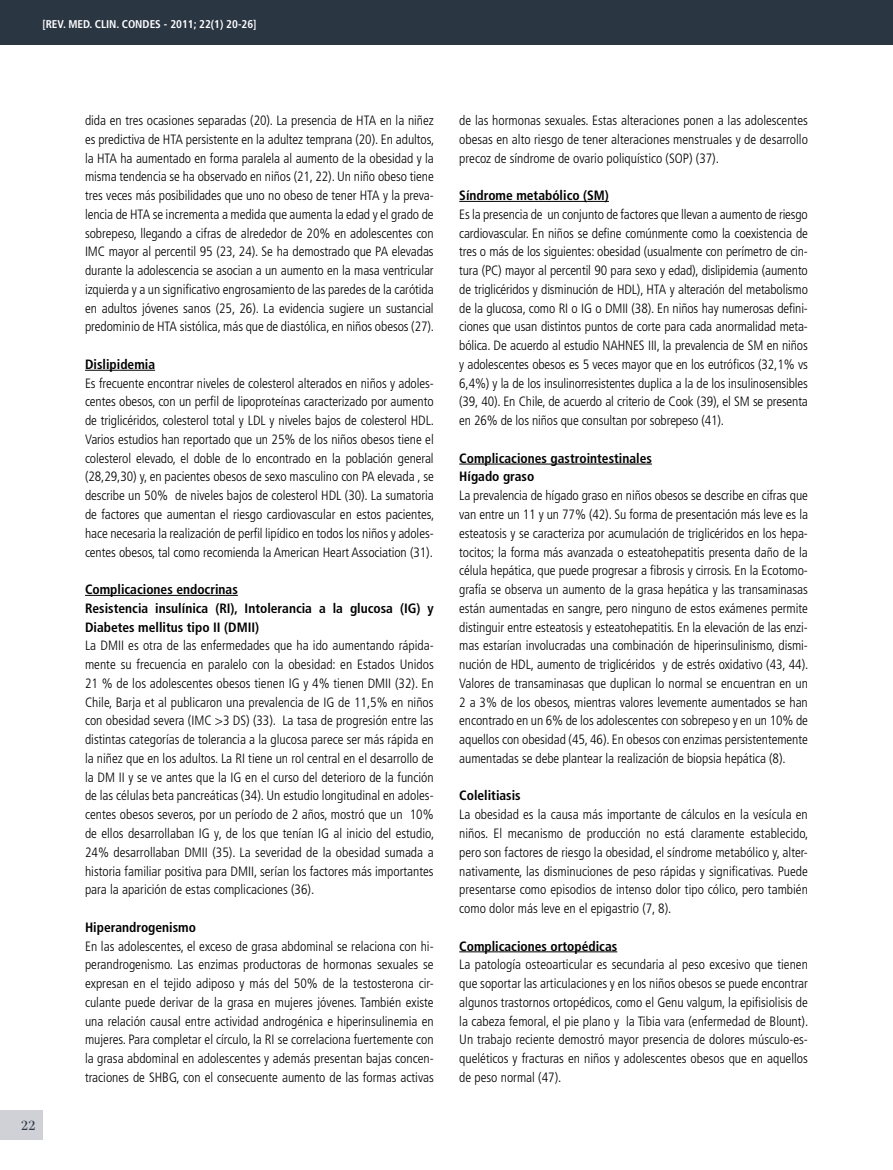
<style>
.page{position:relative;width:893px;height:1170px;background:#fff}
.page>*{position:absolute;margin:0;border:0;box-sizing:border-box;transform-origin:0 0}
.t1{font:19.5px "Filosofia Grand Caps";color:#2b3643;scale:1.1 1}
.t2{font:300 condensed 13.5px/18.8px "Frutiger";color:#000;text-align:justify}
.t3{font:700 condensed 13.5px/18.8px "Frutiger";color:#000}
.t4{font:700 condensed 11.25px "Frutiger";color:#fff}
</style>
<div class="page">
<div style="left:0;top:1110px;width:43px;height:30px;background:#cfd1d7"></div>
<hr style="left:85px;top:370px;width:70px;height:1px;background:#000">
<hr style="left:85px;top:595px;width:153px;height:1px;background:#000">
<hr style="left:459px;top:201px;width:150px;height:1px;background:#000">
<hr style="left:459px;top:463px;width:193px;height:1px;background:#000">
<hr style="left:459px;top:951px;width:158px;height:1px;background:#000">
<div style="left:0;top:0;width:893px;height:44px;background:#2b3643"></div>
<p class="t4" style="left:42px;top:17px;width:216px">[REV. MED. CLIN. CONDES - 2011; 22(1) 20-26]</p>
<h1 class="t1" style="left:21px;top:1113px;width:15px">22</h1>
<p class="t2" style="left:85px;top:111px;width:351px">dida en tres ocasiones separadas (20). La presencia de HTA en la niñez es predictiva de HTA persistente en la adultez temprana (20). En adultos, la HTA ha aumentado en forma paralela al aumento de la obesidad y la misma tendencia se ha observado en niños (21, 22). Un niño obeso tiene tres veces más posibilidades que uno no obeso de tener HTA y la preva&shy;lencia de HTA se incrementa a medida que aumenta la edad y el grado de sobrepeso, llegando a cifras de alrededor de 20% en adolescentes con IMC mayor al percentil 95 (23, 24). Se ha demostrado que PA elevadas durante la adolescencia se asocian a un aumento en la masa ventricular izquierda y a un significativo engrosamiento de las paredes de la carótida en adultos jóvenes sanos (25, 26). La evidencia sugiere un sustancial predominio de HTA sistólica, más que de diastólica, en niños obesos (27).</p>
<p class="t3" style="left:85px;top:355px;width:72px">Dislipidemia</p>
<p class="t2" style="left:85px;top:374px;width:351px">Es frecuente encontrar niveles de colesterol alterados en niños y adoles&shy;centes obesos, con un perfil de lipoproteínas caracterizado por aumento de triglicéridos, colesterol total y LDL y niveles bajos de colesterol HDL.<br>Varios estudios han reportado que un 25% de los niños obesos tiene el colesterol elevado, el doble de lo encontrado en la población general (28,29,30) y, en pacientes obesos de sexo masculino con PA elevada , se describe un 50% de niveles bajos de colesterol HDL (30). La sumatoria de factores que aumentan el riesgo cardiovascular en estos pacientes, hace necesaria la realización de perfil lipídico en todos los niños y adoles&shy;centes obesos, tal como recomienda la American Heart Association (31).</p>
<p class="t3" style="left:85px;top:580px;width:350px">Complicaciones endocrinas<br>Resistencia insulínica (RI), Intolerancia a la glucosa (IG) y<br>Diabetes mellitus tipo II (DMII)</p>
<p class="t2" style="left:85px;top:636px;width:351px">La DMII es otra de las enfermedades que ha ido aumentando rápida&shy;mente su frecuencia en paralelo con la obesidad: en Estados Unidos 21 % de los adolescentes obesos tienen IG y 4% tienen DMII (32). En Chile, Barja et al publicaron una prevalencia de IG de 11,5% en niños con obesidad severa (IMC &gt;3 DS) (33). La tasa de progresión entre las distintas categorías de tolerancia a la glucosa parece ser más rápida en la niñez que en los adultos. La RI tiene un rol central en el desarrollo de la DM II y se ve antes que la IG en el curso del deterioro de la función de las células beta pancreáticas (34). Un estudio longitudinal en adoles&shy;centes obesos severos, por un período de 2 años, mostró que un 10% de ellos desarrollaban IG y, de los que tenían IG al inicio del estudio, 24% desarrollaban DMII (35). La severidad de la obesidad sumada a historia familiar positiva para DMII, serían los factores más importantes para la aparición de estas complicaciones (36).</p>
<p class="t3" style="left:85px;top:917px;width:113px">Hiperandrogenismo</p>
<p class="t2" style="left:85px;top:936px;width:350px">En las adolescentes, el exceso de grasa abdominal se relaciona con hi&shy;perandrogenismo. Las enzimas productoras de hormonas sexuales se expresan en el tejido adiposo y más del 50% de la testosterona cir&shy;culante puede derivar de la grasa en mujeres jóvenes. También existe una relación causal entre actividad androgénica e hiperinsulinemia en mujeres. Para completar el círculo, la RI se correlaciona fuertemente con la grasa abdominal en adolescentes y además presentan bajas concen&shy;traciones de SHBG, con el consecuente aumento de las formas activas</p>
<p class="t2" style="left:459px;top:111px;width:350px">de las hormonas sexuales. Estas alteraciones ponen a las adolescentes obesas en alto riesgo de tener alteraciones menstruales y de desarrollo precoz de síndrome de ovario poliquístico (SOP) (37).</p>
<p class="t3" style="left:459px;top:186px;width:151px">Síndrome metabólico (SM)</p>
<p class="t2" style="left:459px;top:205px;width:350px">Es la presencia de un conjunto de factores que llevan a aumento de riesgo cardiovascular. En niños se define comúnmente como la coexistencia de tres o más de los siguientes: obesidad (usualmente con perímetro de cin&shy;tura (PC) mayor al percentil 90 para sexo y edad), dislipidemia (aumento de triglicéridos y disminución de HDL), HTA y alteración del metabolismo de la glucosa, como RI o IG o DMII (38). En niños hay numerosas defini&shy;ciones que usan distintos puntos de corte para cada anormalidad meta&shy;bólica. De acuerdo al estudio NAHNES III, la prevalencia de SM en niños y adolescentes obesos es 5 veces mayor que en los eutróficos (32,1% vs 6,4%) y la de los insulinorresistentes duplica a la de los insulinosensibles (39, 40). En Chile, de acuerdo al criterio de Cook (39), el SM se presenta en 26% de los niños que consultan por sobrepeso (41).</p>
<p class="t3" style="left:459px;top:448px;width:194px">Complicaciones gastrointestinales<br>Hígado graso</p>
<p class="t2" style="left:459px;top:486px;width:351px">La prevalencia de hígado graso en niños obesos se describe en cifras que van entre un 11 y un 77% (42). Su forma de presentación más leve es la esteatosis y se caracteriza por acumulación de triglicéridos en los hepa&shy;tocitos; la forma más avanzada o esteatohepatitis presenta daño de la célula hepática, que puede progresar a fibrosis y cirrosis. En la Ecotomo&shy;grafía se observa un aumento de la grasa hepática y las transaminasas están aumentadas en sangre, pero ninguno de estos exámenes permite distinguir entre esteatosis y esteatohepatitis. En la elevación de las enzi&shy;mas estarían involucradas una combinación de hiperinsulinismo, dismi&shy;nución de HDL, aumento de triglicéridos y de estrés oxidativo (43, 44).<br>Valores de transaminasas que duplican lo normal se encuentran en un 2 a 3% de los obesos, mientras valores levemente aumentados se han encontrado en un 6% de los adolescentes con sobrepeso y en un 10% de aquellos con obesidad (45, 46). En obesos con enzimas persistentemente aumentadas se debe plantear la realización de biopsia hepática (8).</p>
<p class="t3" style="left:459px;top:786px;width:63px">Colelitiasis</p>
<p class="t2" style="left:459px;top:805px;width:351px">La obesidad es la causa más importante de cálculos en la vesícula en niños. El mecanismo de producción no está claramente establecido, pero son factores de riesgo la obesidad, el síndrome metabólico y, alter&shy;nativamente, las disminuciones de peso rápidas y significativas. Puede presentarse como episodios de intenso dolor tipo cólico, pero también como dolor más leve en el epigastrio (7, 8).</p>
<p class="t3" style="left:459px;top:936px;width:160px">Complicaciones ortopédicas</p>
<p class="t2" style="left:459px;top:955px;width:351px">La patología osteoarticular es secundaria al peso excesivo que tienen que soportar las articulaciones y en los niños obesos se puede encontrar algunos trastornos ortopédicos, como el Genu valgum, la epifisiolisis de la cabeza femoral, el pie plano y la Tibia vara (enfermedad de Blount).<br>Un trabajo reciente demostró mayor presencia de dolores músculo-es&shy;queléticos y fracturas en niños y adolescentes obesos que en aquellos de peso normal (47).</p>
</div>
